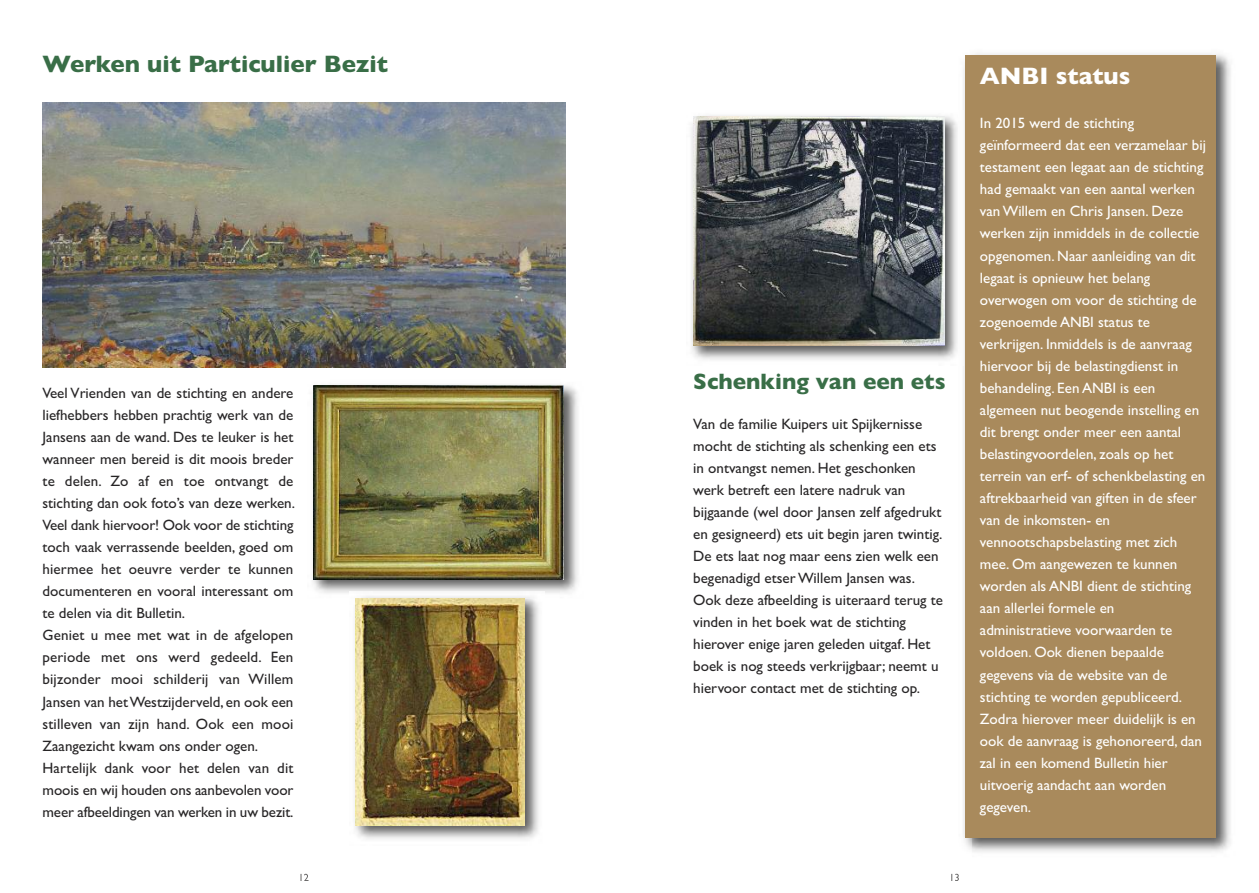
<style>
.page{position:relative;width:1259px;height:893px;background:#fff}
.page>*{position:absolute;margin:0;border:0;box-sizing:border-box;transform-origin:0 0}
.t1{font:700 24px "Gill Sans";color:#396e47}
.t2{font:700 24px "Gill Sans";color:#fff}
.t3{font:700 22.5px "Gill Sans";color:#396e47}
.t4{font:15px/22px "Gill Sans";color:#272526}
.t5{font:15px/22px "Gill Sans";color:#fff}
</style>
<div class="page">
<svg style="left:951px;top:874px;width:8px;height:7px"></svg>
<svg style="left:300px;top:874px;width:8px;height:7px"></svg>
<img style="left:43px;top:103px;width:522px;height:265px">
<img style="left:312px;top:384px;width:266px;height:209px">
<img style="left:314px;top:386px;width:250px;height:193px">
<img style="left:349px;top:592px;width:195px;height:247px">
<img style="left:355px;top:599px;width:170px;height:227px">
<img style="left:691px;top:115px;width:267px;height:245px">
<img style="left:693px;top:117px;width:251px;height:229px">
<img style="left:963px;top:53px;width:268px;height:799px">
<img style="left:963px;top:838px;width:8px;height:14px">
<div style="left:965px;top:55px;width:251px;height:783px;background:#a98a5c"></div>
<p class="t1" style="left:43px;top:49px;width:347px">Werken uit Particulier Bezit</p>
<p class="t4" style="left:43px;top:382px;width:254px">Veel Vrienden van de stichting en andere liefhebbers hebben prachtig werk van de Jansens aan de wand. Des te leuker is het wanneer men bereid is dit moois breder te delen. Zo af en toe ontvangt de stichting dan ook foto’s van deze werken.<br>Veel dank hiervoor! Ook voor de stichting toch vaak verrassende beelden, goed om hiermee het oeuvre verder te kunnen documenteren en vooral interessant om te delen via dit Bulletin.<br>Geniet u mee met wat in de afgelopen periode met ons werd gedeeld. Een bijzonder mooi schilderij van Willem Jansen van hetWestzijderveld,en ook een stilleven van zijn hand. Ook een mooi Zaangezicht kwam ons onder ogen.<br>Hartelijk dank voor het delen van dit moois en wij houden ons aanbevolen voor meer afbeeldingen van werken in uw bezit.</p>
<p class="t3" style="left:693px;top:368px;width:254px">Schenking van een ets</p>
<p class="t4" style="left:693px;top:413px;width:251px">Van de familie Kuipers uit Spijkernisse mocht de stichting als schenking een ets in ontvangst nemen. Het geschonken werk betreft een latere nadruk van bijgaande (wel door Jansen zelf afgedrukt en gesigneerd) ets uit begin jaren twintig.<br>De ets laat nog maar eens zien welk een begenadigd etserWillem Jansen was.<br>Ook deze afbeelding is uiteraard terug te vinden in het boek wat de stichting hierover enige jaren geleden uitgaf. Het boek is nog steeds verkrijgbaar; neemt u hiervoor contact met de stichting op.</p>
<p class="t2" style="left:980px;top:62px;width:152px">ANBI status</p>
<p class="t5" style="left:980px;top:112px;width:227px">In 2015 werd de stichting geïnformeerd dat een verzamelaar bij testament een legaat aan de stichting had gemaakt van een aantal werken vanWillem en Chris Jansen. Deze werken zijn inmiddels in de collectie opgenomen. Naar aanleiding van dit legaat is opnieuw het belang overwogen om voor de stichting de zogenoemde ANBI status te verkrijgen. Inmiddels is de aanvraag hiervoor bij de belastingdienst in behandeling. Een ANBI is een algemeen nut beogende instelling en dit brengt onder meer een aantal belastingvoordelen, zoals op het terrein van erf- of schenkbelasting en aftrekbaarheid van giften in de sfeer van de inkomsten- en vennootschapsbelasting met zich mee. Om aangewezen te kunnen worden als ANBI dient de stichting aan allerlei formele en administratieve voorwaarden te voldoen. Ook dienen bepaalde gegevens via de website van de stichting te worden gepubliceerd.<br>Zodra hierover meer duidelijk is en ook de aanvraag is gehonoreerd, dan zal in een komend Bulletin hier uitvoerig aandacht aan worden gegeven.</p>
</div>
